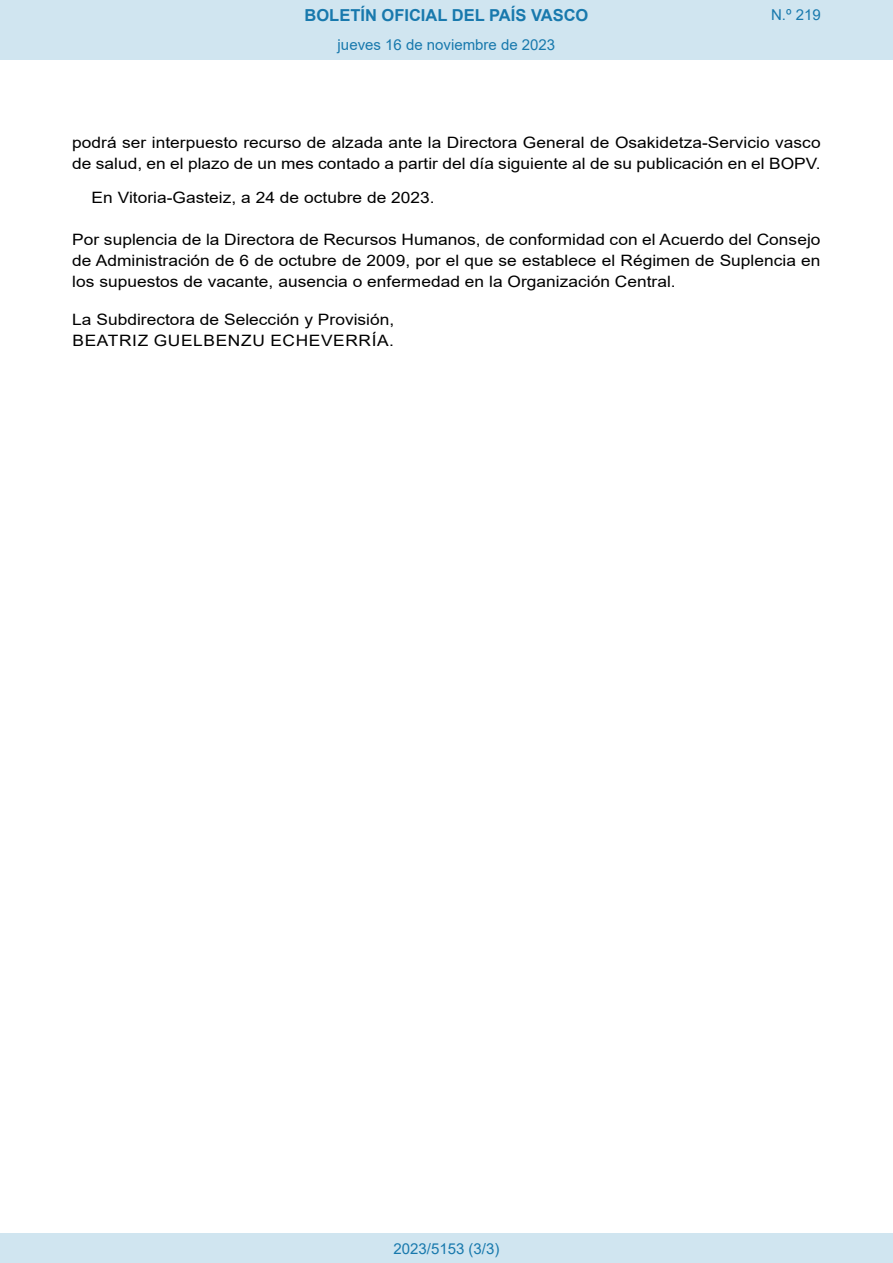
<style>
.page{position:relative;width:893px;height:1263px;background:#fff}
.page>*{position:absolute;margin:0;border:0;box-sizing:border-box;transform-origin:0 0}
.t1{font:700 16.5px "Arial";color:#1879ad}
.BOPVDisposicionTitulo{font:15.6px/21px "Arial";color:#000;text-align:justify;scale:1.11 1}
.BOPVDetalle{font:15.6px/21px "Arial";color:#000;scale:1.11 1}
.BOPVFirmaLugFec{font:15.6px "Arial";color:#000;scale:1.11 1}
.BOPVFirmaPuesto{font:15.6px "Arial";color:#000;scale:1.11 1}
.BOPVFirmaNombre{font:15.6px "Arial";letter-spacing:.035em;color:#000;scale:1.11 1}
.Paginacion_Centro{font:15px "Arial";color:#1879ad}
</style>
<div class="page">
<div style="left:0;top:0;width:893px;height:60px;background:#d0e5f0"></div>
<div style="left:0;top:1233px;width:893px;height:30px;background:#d0e5f0"></div>
<p class="t1" style="left:305px;top:3px;width:285px">BOLETÍN OFICIAL DEL PAÍS VASCO</p>
<p class="Paginacion_Centro" style="left:338px;top:35px;width:219px">jueves 16 de noviembre de 2023</p>
<p class="Paginacion_Centro" style="left:771px;top:5px;width:51px">N.º 219</p>
<p class="BOPVDetalle" style="left:72px;top:132px;width:676px">podrá ser interpuesto recurso de alzada ante la Directora General de Osakidetza-Servicio vasco de salud, en el plazo de un mes contado a partir del día siguiente al de su publicación en el BOPV.</p>
<p class="BOPVFirmaLugFec" style="left:92px;top:187px;width:311px">En Vitoria-Gasteiz, a 24 de octubre de 2023.</p>
<p class="BOPVDisposicionTitulo" style="left:72px;top:229px;width:676px">Por suplencia de la Directora de Recursos Humanos, de conformidad con el Acuerdo del Consejo de Administración de 6 de octubre de 2009, por el que se establece el Régimen de Suplencia en los supuestos de vacante, ausencia o enfermedad en la Organización Central.</p>
<p class="BOPVFirmaPuesto" style="left:72px;top:309px;width:292px">La Subdirectora de Selección y Provisión,</p>
<p class="BOPVFirmaNombre" style="left:73px;top:330px;width:291px">BEATRIZ GUELBENZU ECHEVERRÍA.</p>
<p class="Paginacion_Centro" style="left:393px;top:1238px;width:107px">2023/5153 (3/3)</p>
</div>
